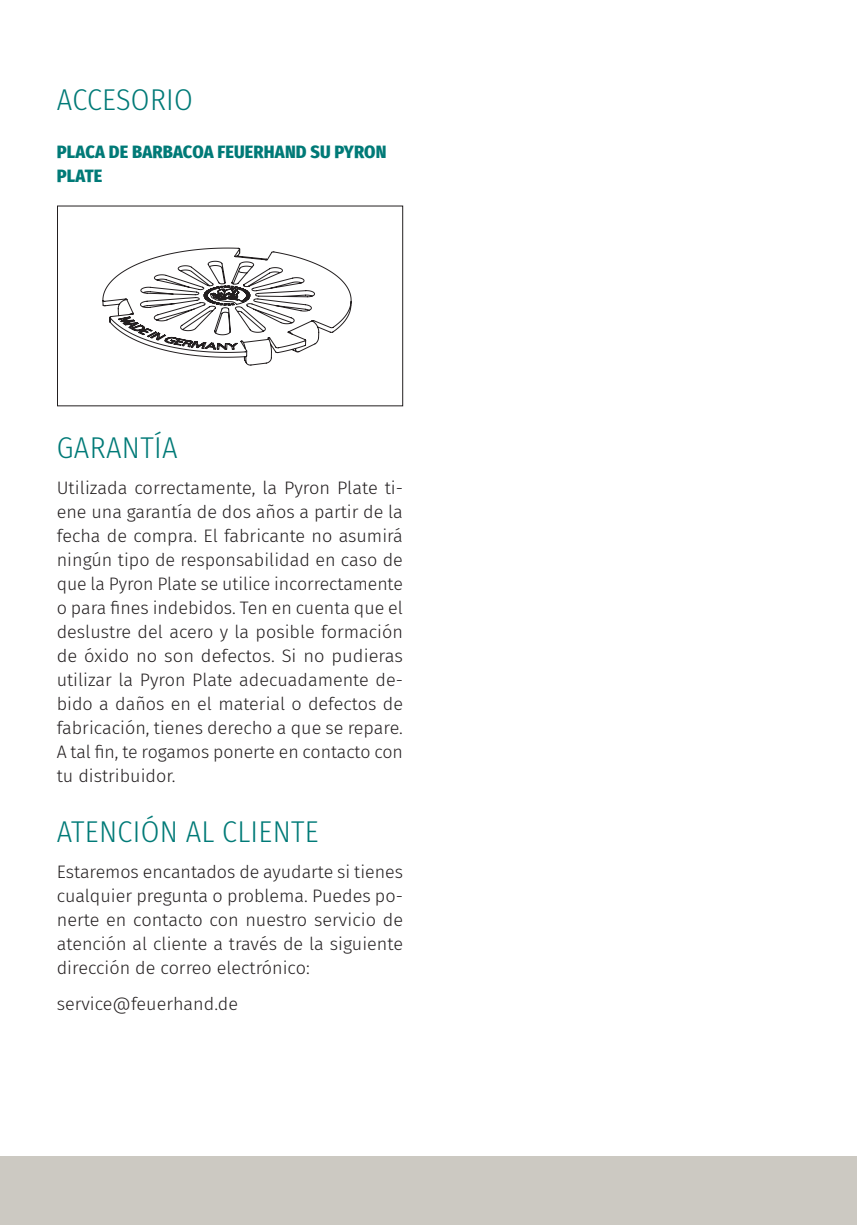
<style>
.page{position:relative;width:857px;height:1225px;background:#fff}
.page>*{position:absolute;margin:0;border:0;box-sizing:border-box;transform-origin:0 0}
.t1{font:300 30px "Fira Sans Condensed";letter-spacing:.01em;color:#007a77}
.t2{font:300 18px/24px "Fira Sans";color:#231f20;text-align:justify}
.t3{font:800 18px/24px "Fira Sans Condensed";letter-spacing:.01em;color:#007a77}
</style>
<div class="page">
<div style="left:0;top:1157px;width:856px;height:68px;background:#ccc9c2"></div>
<svg style="left:102px;top:247px;width:249px;height:119px"></svg>
<div style="left:57px;top:206px;width:346px;height:200px;border:1px solid #231f20"></div>
<h1 class="t1" style="left:57px;top:78px;width:137px">ACCESORIO</h1>
<p class="t3" style="left:57px;top:138px;width:331px">PLACA DE BARBACOA FEUERHAND SU PYRON<br>PLATE</p>
<h1 class="t1" style="left:57px;top:426px;width:122px">GARANTÍA</h1>
<p class="t2" style="left:57px;top:475px;width:348px">Utilizada correctamente, la Pyron Plate ti&shy;ene una garantía de dos años a partir de la fecha de compra. El fabricante no asumirá ningún tipo de responsabilidad en caso de que la Pyron Plate se utilice incorrectamente o para fines indebidos. Ten en cuenta que el deslustre del acero y la posible formación de óxido no son defectos. Si no pudieras utilizar la Pyron Plate adecuadamente de&shy;bido a daños en el material o defectos de fabricación, tienes derecho a que se repare.<br>A tal fin, te rogamos ponerte en contacto con tu distribuidor.</p>
<h1 class="t1" style="left:57px;top:810px;width:263px">ATENCIÓN AL CLIENTE</h1>
<p class="t2" style="left:57px;top:859px;width:347px">Estaremos encantados de ayudarte si tienes cualquier pregunta o problema. Puedes po&shy;nerte en contacto con nuestro servicio de atención al cliente a través de la siguiente dirección de correo electrónico:</p>
<p class="t2" style="left:57px;top:991px;width:183px">service@feuerhand.de</p>
</div>
